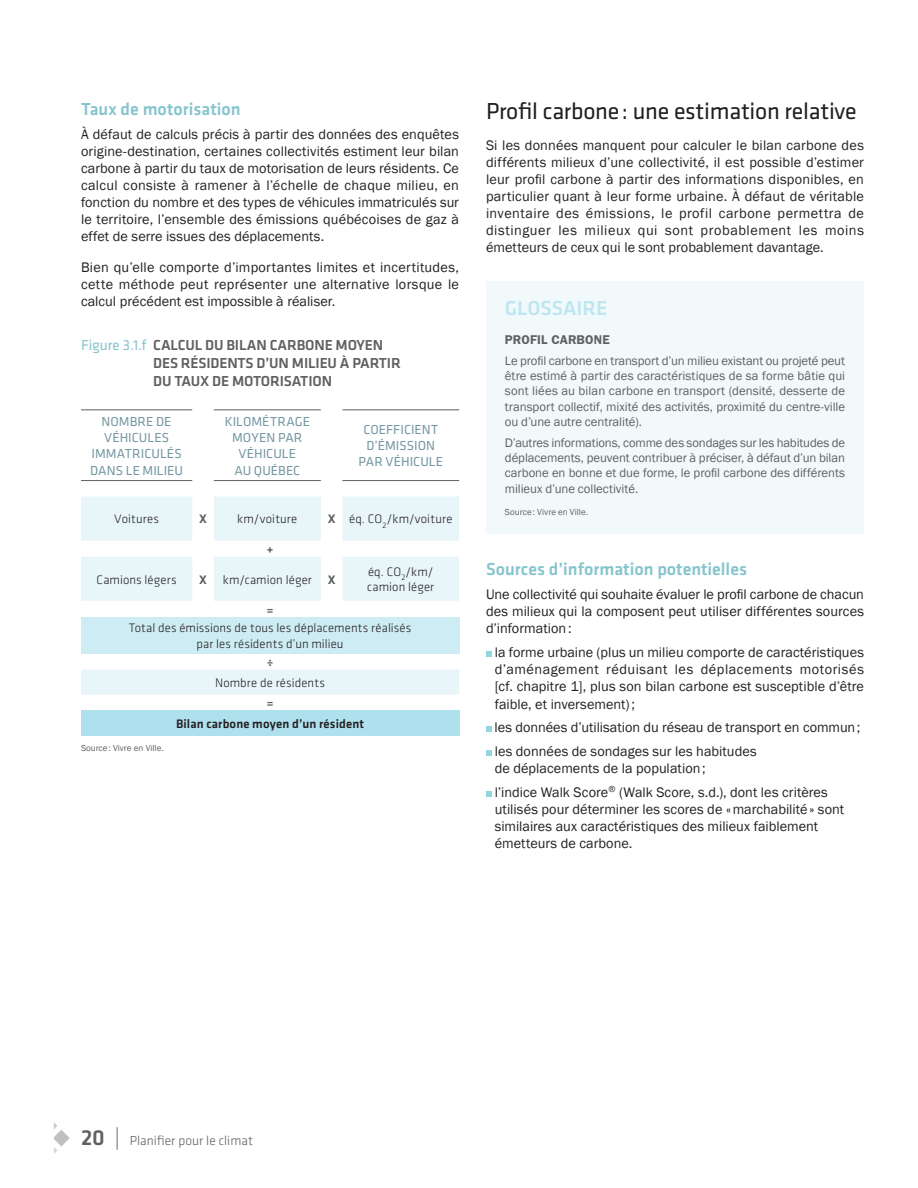
<style>
.page{position:relative;width:918px;height:1188px;background:#fff}
.page>*{position:absolute;margin:0;border:0;box-sizing:border-box;transform-origin:0 0}
.t1{font:24px "Klavika Basic";letter-spacing:-.01em;color:#231f20}
.t2{font:500 21px "Klavika Basic";color:#bee6f1}
.t3{font:500 18px "Klavika Basic";color:#86c4cd}
.t4{font:500 15px/18px "Klavika Basic";letter-spacing:-.01em;color:#5f6062}
.t5{font:14.25px/17.1px "Franklin Gothic";letter-spacing:.005em;color:#231f20;text-align:justify}
.t6{font:13.5px/16.2px "Klavika Basic";color:#7397a2;text-align:center}
.t7{font:300 13.5px "Klavika Basic";color:#5f6062}
.t8{font:12.75px/15.3px "Franklin Gothic";letter-spacing:-.005em;color:#5f6062;text-align:justify}
.t9{font:300 12.75px/15.3px "Klavika Basic";letter-spacing:.01em;color:#231f20}
.t10{font:500 12.75px "Klavika Basic";letter-spacing:.015em;color:#231f20}
.t11{font:600 12.75px "Franklin Gothic";letter-spacing:.015em;color:#5f6062}
.t12{font:700 12.75px "Klavika Basic";color:#5f6062}
.t13{font:9px "Franklin Gothic";color:#5f6062}
.s1{font-weight:400;color:#86c4cd}
.s2{font-weight:700;color:#5f6062}
.s3{font-weight:500;font-size:22.5px}
.s4{font-size:22.5px}
</style>
<div class="page">
<svg style="left:54px;top:1122px;width:16px;height:32px"></svg>
<div style="left:486px;top:281px;width:378px;height:253px;background:#f1f9fb"></div>
<svg style="left:486px;top:651px;width:5px;height:5px"></svg>
<svg style="left:486px;top:726px;width:5px;height:6px"></svg>
<svg style="left:486px;top:750px;width:5px;height:5px"></svg>
<svg style="left:486px;top:791px;width:5px;height:5px"></svg>
<svg style="left:81px;top:497px;width:378px;height:198px;fill:#e9f6f9"></svg>
<div style="left:81px;top:617px;width:378px;height:37px;background:#ceecf4"></div>
<div style="left:81px;top:711px;width:378px;height:25px;background:#aee0ee"></div>
<hr style="left:81px;top:480px;width:111px;height:1px;background:#5f6062">
<hr style="left:214px;top:480px;width:107px;height:1px;background:#5f6062">
<hr style="left:342px;top:480px;width:117px;height:1px;background:#5f6062">
<hr style="left:81px;top:409px;width:111px;height:1px;background:#5f6062">
<hr style="left:214px;top:409px;width:107px;height:1px;background:#5f6062">
<hr style="left:342px;top:409px;width:117px;height:1px;background:#5f6062">
<p class="t3" style="left:81px;top:97px;width:161px">Taux de motorisation</p>
<p class="t5" style="left:81px;top:126px;width:380px">À défaut de calculs précis à partir des données des enquêtes origine-destination, certaines collectivités estiment leur bilan carbone à partir du taux de motorisation de leurs résidents. Ce calcul consiste à ramener à l’échelle de chaque milieu, en fonction du nombre et des types de véhicules immatriculés sur le territoire, l’ensemble des émissions québécoises de gaz à effet de serre issues des déplacements.</p>
<p class="t5" style="left:81px;top:259px;width:380px">Bien qu’elle comporte d’importantes limites et incertitudes, cette méthode peut représenter une alternative lorsque le calcul précédent est impossible à réaliser.</p>
<p class="t4" style="left:153px;top:336px;width:249px;text-indent:-72px"><span class="s1">Figure 3.1.f</span> CALCUL DU BILAN CARBONE MOYEN<br>DES RÉSIDENTS D’UN MILIEU À PARTIR<br>DU TAUX DE MOTORISATION</p>
<p class="t6" style="left:90px;top:413px;width:95px">NOMBRE DE<br>VÉHICULES<br>IMMATRICULÉS<br>DANS LE MILIEU</p>
<p class="t6" style="left:225px;top:413px;width:87px">KILOMÉTRAGE<br>MOYEN PAR<br>VÉHICULE<br>AU QUÉBEC</p>
<p class="t6" style="left:358px;top:421px;width:86px">COEFFICIENT<br>D’ÉMISSION<br>PAR VÉHICULE</p>
<p class="t9" style="left:114px;top:511px;width:46px">Voitures</p>
<p class="t12" style="left:199px;top:510px;width:9px">X</p>
<p class="t9" style="left:237px;top:511px;width:62px">km/voiture</p>
<p class="t9" style="left:328px;top:511px;width:126px"><span class="s2">X</span> éq. CO<sub>2</sub>/km/voiture</p>
<p class="t12" style="left:267px;top:540px;width:8px">+</p>
<p class="t9" style="left:97px;top:572px;width:81px">Camions légers</p>
<p class="t9" style="left:199px;top:572px;width:138px"><span class="s2">X</span> km/camion léger <span class="s2">X</span></p>
<p class="t9" style="left:367px;top:564px;width:69px">éq. CO<sub>2</sub>/km/ camion léger</p>
<p class="t12" style="left:267px;top:600px;width:8px">=</p>
<p class="t9" style="left:129px;top:620px;width:284px;text-align:center">Total des émissions de tous les déplacements réalisés par les résidents d’un milieu</p>
<p class="t12" style="left:267px;top:653px;width:8px">÷</p>
<p class="t9" style="left:215px;top:675px;width:111px">Nombre de résidents</p>
<p class="t12" style="left:267px;top:694px;width:8px">=</p>
<p class="t10" style="left:176px;top:715px;width:190px">Bilan carbone moyen d’un résident</p>
<p class="t13" style="left:81px;top:743px;width:84px">Source: Vivre en Ville.</p>
<h1 class="t1" style="left:486px;top:96px;width:372px">Profil carbone: une estimation relative</h1>
<p class="t5" style="left:486px;top:137px;width:380px">Si les données manquent pour calculer le bilan carbone des différents milieux d’une collectivité, il est possible d’estimer leur profil carbone à partir des informations disponibles, en particulier quant à leur forme urbaine. À défaut de véritable inventaire des émissions, le profil carbone permettra de distinguer les milieux qui sont probablement les moins émetteurs de ceux qui le sont probablement davantage.</p>
<h2 class="t2" style="left:505px;top:294px;width:104px">GLOSSAIRE</h2>
<p class="t11" style="left:505px;top:332px;width:106px">PROFIL CARBONE</p>
<p class="t8" style="left:505px;top:353px;width:342px">Le profil carbone en transport d’un milieu existant ou projeté peut être estimé à partir des caractéristiques de sa forme bâtie qui sont liées au bilan carbone en transport (densité, desserte de transport collectif, mixité des activités, proximité du centre-ville ou d’une autre centralité).</p>
<p class="t8" style="left:505px;top:435px;width:342px">D’autres informations, comme des sondages sur les habitudes de déplacements, peuvent contribuer à préciser, à défaut d’un bilan carbone en bonne et due forme, le profil carbone des différents milieux d’une collectivité.</p>
<p class="t13" style="left:505px;top:506px;width:85px">Source: Vivre en Ville.</p>
<p class="t3" style="left:486px;top:557px;width:263px">Sources d’information potentielles</p>
<p class="t5" style="left:486px;top:586px;width:380px">Une collectivité qui souhaite évaluer le profil carbone de chacun des milieux qui la composent peut utiliser différentes sources d’information:</p>
<p class="t5" style="left:495px;top:644px;width:371px">la forme urbaine (plus un milieu comporte de caractéristiques d’aménagement réduisant les déplacements motorisés [cf. chapitre 1], plus son bilan carbone est susceptible d’être faible, et inversement);</p>
<p class="t5" style="left:495px;top:716px;width:367px;line-height:23.9px">les données d’utilisation du réseau de transport en commun; les données de sondages sur les habitudes</p>
<p class="t5" style="left:495px;top:757px;width:335px;line-height:23.9px">de déplacements de la population;<br>l’indice Walk Score<sup>®</sup> (Walk Score, s.d.), dont les critères</p>
<p class="t5" style="left:495px;top:801px;width:351px;text-align:left">utilisés pour déterminer les scores de «marchabilité» sont similaires aux caractéristiques des milieux faiblement émetteurs de carbone.</p>
<p class="t7" style="left:81px;top:1132px;width:174px"><span class="s3">20</span> <span class="s4">|</span> Planifier pour le climat</p>
</div>
